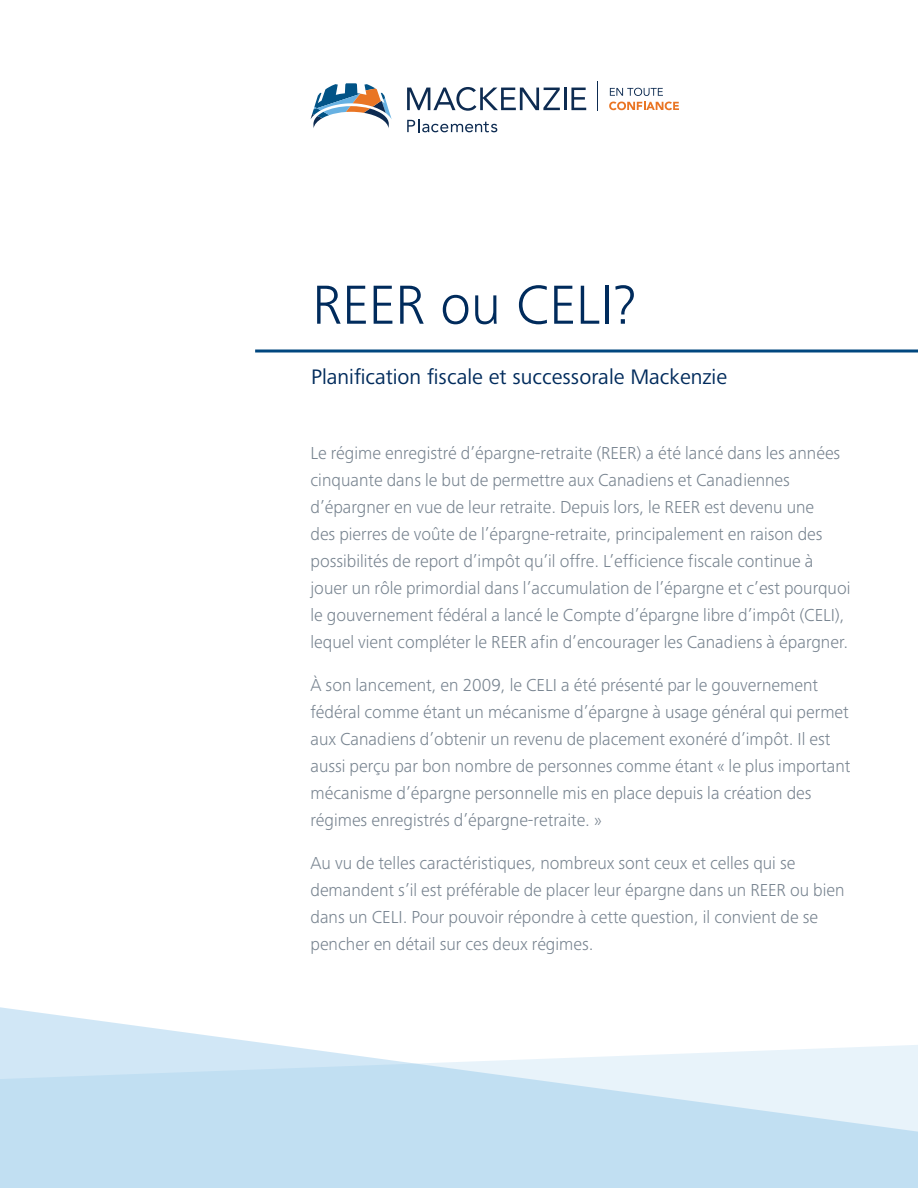
<style>
.page{position:relative;width:918px;height:1188px;background:#fff}
.page>*{position:absolute;margin:0;border:0;box-sizing:border-box;transform-origin:0 0}
.GuideCover_TITLE{font:300 57px "Frutiger Next Pro";color:#002b5c}
.t1{font:21.75px "Frutiger Next Pro";color:#002b5c}
.Intro{font:300 18px/27px "Frutiger Next Pro";color:#788490}
</style>
<div class="page">
<svg style="left:0;top:1007px;width:918px;height:181px;fill:#c1dff2"></svg>
<svg style="left:311px;top:83px;width:81px;height:45px"></svg>
<svg style="left:407px;top:87px;width:153px;height:24px"></svg>
<hr style="left:565px;top:88px;width:2px;height:22px;background:#0d2b51">
<svg style="left:571px;top:88px;width:15px;height:22px"></svg>
<svg style="left:407px;top:119px;width:90px;height:13px"></svg>
<svg style="left:597px;top:81px;width:1px;height:29px"></svg>
<svg style="left:610px;top:88px;width:53px;height:8px"></svg>
<svg style="left:609px;top:102px;width:70px;height:8px"></svg>
<hr style="left:255px;top:350px;width:663px;height:3px;background:#00477f">
<p class="GuideCover_TITLE" style="left:312px;top:272px;width:326px">REER ou CELI?</p>
<p class="t1" style="left:311px;top:365px;width:418px">Planification fiscale et successorale Mackenzie</p>
<p class="Intro" style="left:310px;top:440px;width:541px">Le régime enregistré d’épargne-retraite (REER) a été lancé dans les années cinquante dans le but de permettre aux Canadiens et Canadiennes d’épargner en vue de leur retraite. Depuis lors, le REER est devenu une<br>des pierres de voûte de l’épargne-retraite, principalement en raison des possibilités de report d’impôt qu’il offre. L’efficience fiscale continue à jouer un rôle primordial dans l’accumulation de l’épargne et c’est pourquoi le gouvernement fédéral a lancé le Compte d’épargne libre d’impôt (CELI), lequel vient compléter le REER afin d’encourager les Canadiens à épargner.</p>
<p class="Intro" style="left:310px;top:672px;width:541px">À son lancement, en 2009, le CELI a été présenté par le gouvernement fédéral comme étant un mécanisme d’épargne à usage général qui permet aux Canadiens d’obtenir un revenu de placement exonéré d’impôt. Il est aussi perçu par bon nombre de personnes comme étant « le plus important mécanisme d’épargne personnelle mis en place depuis la création des régimes enregistrés d’épargne-retraite. »</p>
<p class="Intro" style="left:310px;top:850px;width:536px">Au vu de telles caractéristiques, nombreux sont ceux et celles qui se demandent s’il est préférable de placer leur épargne dans un REER ou bien dans un CELI. Pour pouvoir répondre à cette question, il convient de se pencher en détail sur ces deux régimes.</p>
</div>
